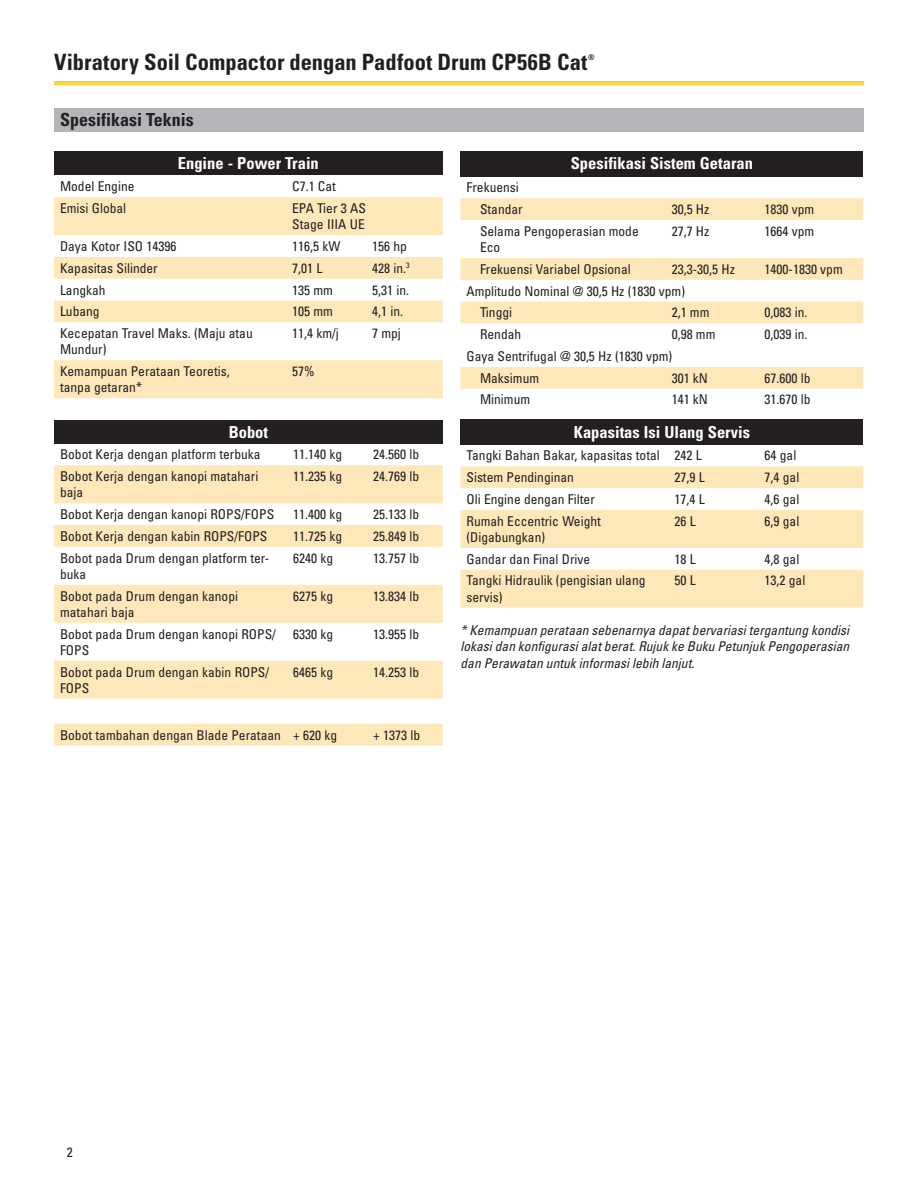
<style>
.page{position:relative;width:918px;height:1188px;background:#fff}
.page>*{position:absolute;margin:0;border:0;box-sizing:border-box;transform-origin:0 0}
.BackCover-SH{font:700 condensed 22.5px "Univers LT Std";letter-spacing:.005em;color:#231f20}
.MH{font:700 condensed 18px "Univers LT Std";color:#231f20}
.t1{font:700 condensed 16.5px "Univers LT Std";color:#fff}
.t2{font:condensed 13.5px/16.2px "Univers LT Std";color:#231f20}
.t3{font:italic condensed 13.5px/16.2px "Univers LT Std";color:#231f20;text-align:justify}
.BackCover-SH-2{font:700 condensed 7.8px "Univers LT Std";color:#231f20}
</style>
<div class="page">
<div style="left:54px;top:152px;width:389px;height:23px;background:#231f20"></div>
<svg style="left:54px;top:197px;width:389px;height:201px;fill:#fee7b9"></svg>
<div style="left:54px;top:420px;width:389px;height:24px;background:#231f20"></div>
<svg style="left:54px;top:465px;width:389px;height:281px;fill:#fee7b9"></svg>
<div style="left:460px;top:152px;width:403px;height:25px;background:#231f20"></div>
<svg style="left:460px;top:198px;width:403px;height:191px"></svg>
<div style="left:460px;top:420px;width:403px;height:25px;background:#231f20"></div>
<svg style="left:460px;top:466px;width:403px;height:142px;fill:#fee7b9"></svg>
<div style="left:54px;top:108px;width:810px;height:24px;background:#b4b5b8"></div>
<p class="BackCover-SH" style="left:54px;top:48px;width:535px">Vibratory Soil Compactor dengan Padfoot Drum CP56B Cat</p>
<p class="BackCover-SH-2" style="left:588px;top:52px;width:8px">®</p>
<p class="MH" style="left:60px;top:108px;width:135px">Spesifikasi Teknis</p>
<p class="t1" style="left:178px;top:153px;width:143px">Engine - Power Train</p>
<p class="t2" style="left:60px;top:178px;width:76px">Model Engine</p>
<p class="t2" style="left:292px;top:178px;width:45px">C7.1 Cat</p>
<p class="t2" style="left:60px;top:200px;width:68px">Emisi Global</p>
<p class="t2" style="left:292px;top:200px;width:75px">EPA Tier 3 AS<br>Stage IIIA UE</p>
<p class="t2" style="left:60px;top:238px;width:118px">Daya Kotor ISO 14396</p>
<p class="t2" style="left:292px;top:238px;width:50px">116,5 kW</p>
<p class="t2" style="left:372px;top:238px;width:36px">156 hp</p>
<p class="t2" style="left:60px;top:260px;width:99px">Kapasitas Silinder</p>
<p class="t2" style="left:292px;top:260px;width:32px">7,01 L</p>
<p class="t2" style="left:372px;top:260px;width:39px">428 in.<sup>3</sup></p>
<p class="t2" style="left:60px;top:281px;width:47px">Langkah</p>
<p class="t2" style="left:292px;top:281px;width:42px">135 mm</p>
<p class="t2" style="left:372px;top:281px;width:39px">5,31 in.</p>
<p class="t2" style="left:60px;top:303px;width:41px">Lubang</p>
<p class="t2" style="left:292px;top:303px;width:42px">105 mm</p>
<p class="t2" style="left:372px;top:303px;width:33px">4,1 in.</p>
<p class="t2" style="left:60px;top:325px;width:194px">Kecepatan Travel Maks. (Maju atau<br>Mundur)</p>
<p class="t2" style="left:292px;top:325px;width:48px">11,4 km/j</p>
<p class="t2" style="left:372px;top:325px;width:30px">7 mpj</p>
<p class="t2" style="left:60px;top:363px;width:171px">Kemampuan Perataan Teoretis, tanpa getaran*</p>
<p class="t2" style="left:292px;top:363px;width:24px">57%</p>
<p class="t1" style="left:229px;top:422px;width:41px">Bobot</p>
<p class="t2" style="left:60px;top:446px;width:202px">Bobot Kerja dengan platform terbuka</p>
<p class="t2" style="left:293px;top:446px;width:51px">11.140 kg</p>
<p class="t2" style="left:373px;top:446px;width:48px">24.560 lb</p>
<p class="t2" style="left:60px;top:468px;width:200px">Bobot Kerja dengan kanopi matahari baja</p>
<p class="t2" style="left:293px;top:468px;width:51px">11.235 kg</p>
<p class="t2" style="left:373px;top:468px;width:48px">24.769 lb</p>
<p class="t2" style="left:60px;top:506px;width:216px">Bobot Kerja dengan kanopi ROPS/FOPS</p>
<p class="t2" style="left:293px;top:506px;width:51px">11.400 kg</p>
<p class="t2" style="left:373px;top:506px;width:48px">25.133 lb</p>
<p class="t2" style="left:60px;top:528px;width:209px">Bobot Kerja dengan kabin ROPS/FOPS</p>
<p class="t2" style="left:293px;top:528px;width:51px">11.725 kg</p>
<p class="t2" style="left:373px;top:528px;width:48px">25.849 lb</p>
<p class="t2" style="left:60px;top:550px;width:211px">Bobot pada Drum dengan platform ter&shy;buka</p>
<p class="t2" style="left:293px;top:550px;width:42px">6240 kg</p>
<p class="t2" style="left:373px;top:550px;width:48px">13.757 lb</p>
<p class="t2" style="left:60px;top:587px;width:180px">Bobot pada Drum dengan kanopi matahari baja</p>
<p class="t2" style="left:293px;top:587px;width:42px">6275 kg</p>
<p class="t2" style="left:373px;top:587px;width:48px">13.834 lb</p>
<p class="t2" style="left:60px;top:625px;width:217px">Bobot pada Drum dengan kanopi ROPS/<br>FOPS</p>
<p class="t2" style="left:293px;top:625px;width:42px">6330 kg</p>
<p class="t2" style="left:373px;top:625px;width:48px">13.955 lb</p>
<p class="t2" style="left:60px;top:663px;width:211px">Bobot pada Drum dengan kabin ROPS/<br>FOPS</p>
<p class="t2" style="left:293px;top:663px;width:42px">6465 kg</p>
<p class="t2" style="left:373px;top:663px;width:48px">14.253 lb</p>
<p class="t2" style="left:60px;top:726px;width:222px">Bobot tambahan dengan Blade Perataan</p>
<p class="t2" style="left:293px;top:726px;width:46px">+ 620 kg</p>
<p class="t2" style="left:373px;top:726px;width:49px">+ 1373 lb</p>
<p class="t1" style="left:571px;top:153px;width:184px">Spesifikasi Sistem Getaran</p>
<p class="t2" style="left:466px;top:179px;width:54px">Frekuensi</p>
<p class="t2" style="left:480px;top:201px;width:44px">Standar</p>
<p class="t2" style="left:672px;top:201px;width:39px">30,5 Hz</p>
<p class="t2" style="left:765px;top:201px;width:51px">1830 vpm</p>
<p class="t2" style="left:480px;top:223px;width:160px">Selama Pengoperasian mode<br>Eco</p>
<p class="t2" style="left:672px;top:223px;width:39px">27,7 Hz</p>
<p class="t2" style="left:765px;top:223px;width:51px">1664 vpm</p>
<p class="t2" style="left:480px;top:261px;width:152px">Frekuensi Variabel Opsional</p>
<p class="t2" style="left:672px;top:261px;width:65px">23,3-30,5 Hz</p>
<p class="t2" style="left:765px;top:261px;width:80px">1400-1830 vpm</p>
<p class="t2" style="left:466px;top:283px;width:220px">Amplitudo Nominal @ 30,5 Hz (1830 vpm)</p>
<p class="t2" style="left:480px;top:304px;width:34px">Tinggi</p>
<p class="t2" style="left:672px;top:304px;width:39px">2,1 mm</p>
<p class="t2" style="left:765px;top:304px;width:45px">0,083 in.</p>
<p class="t2" style="left:480px;top:326px;width:43px">Rendah</p>
<p class="t2" style="left:672px;top:326px;width:45px">0,98 mm</p>
<p class="t2" style="left:765px;top:326px;width:45px">0,039 in.</p>
<p class="t2" style="left:466px;top:348px;width:207px">Gaya Sentrifugal @ 30,5 Hz (1830 vpm)</p>
<p class="t2" style="left:480px;top:370px;width:61px">Maksimum</p>
<p class="t2" style="left:672px;top:370px;width:38px">301 kN</p>
<p class="t2" style="left:765px;top:370px;width:48px">67.600 lb</p>
<p class="t2" style="left:480px;top:391px;width:52px">Minimum</p>
<p class="t2" style="left:672px;top:391px;width:38px">141 kN</p>
<p class="t2" style="left:765px;top:391px;width:48px">31.670 lb</p>
<p class="t1" style="left:574px;top:422px;width:178px">Kapasitas Isi Ulang Servis</p>
<p class="t2" style="left:466px;top:447px;width:195px">Tangki Bahan Bakar, kapasitas total</p>
<p class="t2" style="left:674px;top:447px;width:29px">242 L</p>
<p class="t2" style="left:765px;top:447px;width:33px">64 gal</p>
<p class="t2" style="left:466px;top:469px;width:109px">Sistem Pendinginan</p>
<p class="t2" style="left:674px;top:469px;width:32px">27,9 L</p>
<p class="t2" style="left:765px;top:469px;width:36px">7,4 gal</p>
<p class="t2" style="left:466px;top:491px;width:130px">Oli Engine dengan Filter</p>
<p class="t2" style="left:674px;top:491px;width:32px">17,4 L</p>
<p class="t2" style="left:765px;top:491px;width:36px">4,6 gal</p>
<p class="t2" style="left:466px;top:513px;width:136px">Rumah Eccentric Weight (Digabungkan)</p>
<p class="t2" style="left:674px;top:513px;width:23px">26 L</p>
<p class="t2" style="left:765px;top:513px;width:36px">6,9 gal</p>
<p class="t2" style="left:466px;top:551px;width:125px">Gandar dan Final Drive</p>
<p class="t2" style="left:674px;top:551px;width:23px">18 L</p>
<p class="t2" style="left:765px;top:551px;width:36px">4,8 gal</p>
<p class="t2" style="left:466px;top:572px;width:181px">Tangki Hidraulik (pengisian ulang servis)</p>
<p class="t2" style="left:674px;top:572px;width:23px">50 L</p>
<p class="t2" style="left:765px;top:572px;width:42px">13,2 gal</p>
<p class="t3" style="left:460px;top:622px;width:394px">*Kemampuan perataan sebenarnya dapatbervariasitergantung kondisi lokasidan konfigurasialatberat.Rujukke Buku PetunjukPengoperasian dan Perawatan untukinformasilebih lanjut.</p>
<p class="t2" style="left:67px;top:1144px;width:7px">2</p>
</div>
